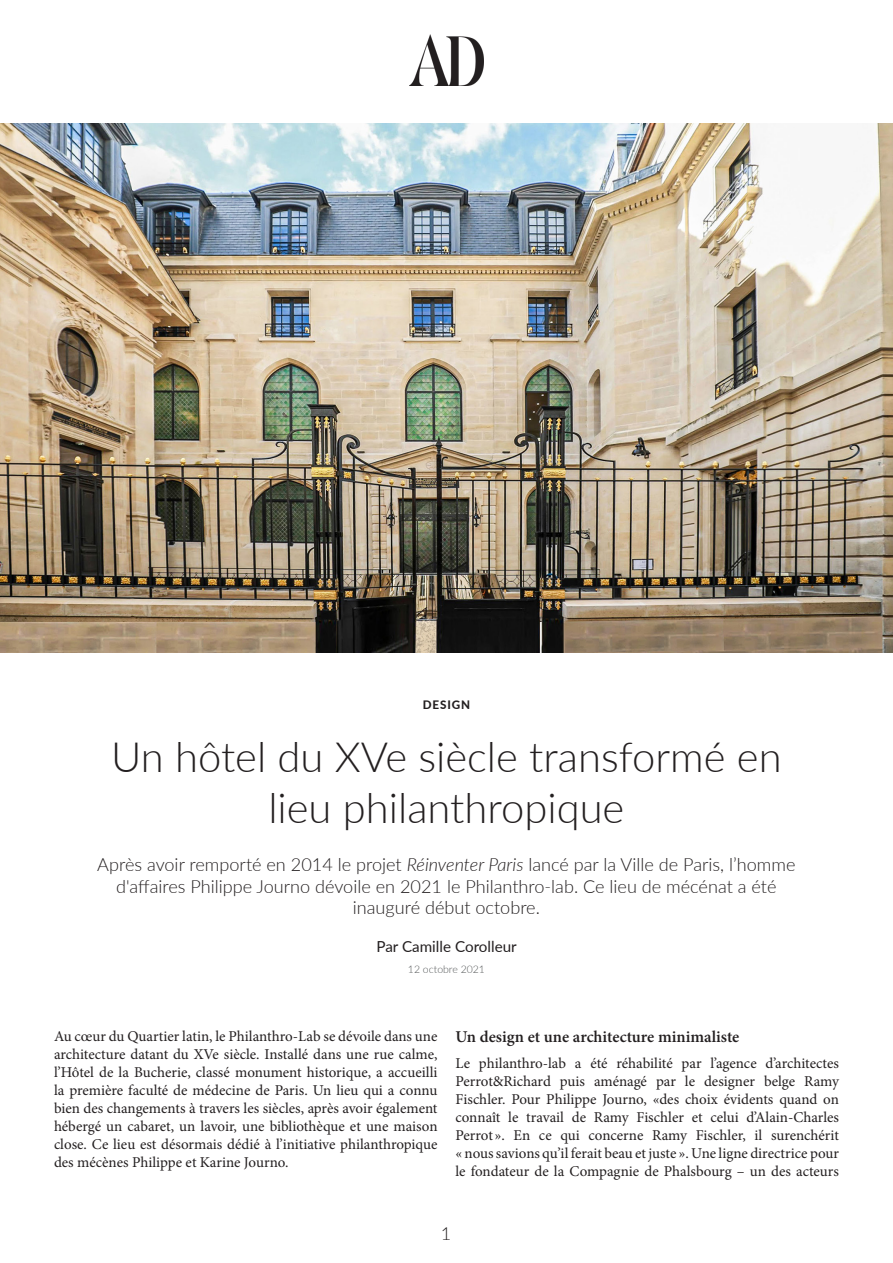
<style>
.page{position:relative;width:893px;height:1263px;background:#fff}
.page>*{position:absolute;margin:0;border:0;box-sizing:border-box;transform-origin:0 0}
.t1{font:300 41.7px/50.1px "Lato";color:#231f20;text-align:center}
.t2{font:300 18.15px/21.8px "Lato";color:#231f20;text-align:center}
.t3{font:300 18px "Lato";color:#231f20}
.t4{font:600 16.5px "Minion Pro";color:#231f20}
.t5{font:15.15px "Lato";color:#231f20}
.t6{font:15px/18px "Minion Pro";color:#231f20;text-align:justify}
.t7{font:800 11.7px "Lato";letter-spacing:.08em;color:#231f20}
.t8{font:300 10.5px "Lato";color:#545758}
.s1{font-style:italic}
</style>
<div class="page">
<img style="left:410px;top:34px;width:73px;height:51px">
<img style="left:0;top:123px;width:893px;height:530px">
<p class="t7" style="left:423px;top:696px;width:49px">DESIGN</p>
<p class="t1" style="left:111px;top:731px;width:672px">Un hôtel du XVe siècle transformé en lieu philanthropique</p>
<p class="t2" style="left:97px;top:853px;width:700px">Après avoir remporté en 2014 le projet <span class="s1">Réinventer Paris</span> lancé par la Ville de Paris, l’homme d'affaires Philippe Journo dévoile en 2021 le Philanthro-lab. Ce lieu de mécénat a été inauguré début octobre.</p>
<p class="t5" style="left:377px;top:935px;width:142px">Par Camille Corolleur</p>
<p class="t8" style="left:408px;top:962px;width:79px">12 octobre 2021</p>
<p class="t6" style="left:54px;top:1027px;width:385px">Au cœur du Quartier latin, le Philanthro-Lab se dévoile dans une architecture datant du XVe siècle. Installé dans une rue calme, l’Hôtel de la Bucherie, classé monument historique, a accueilli la première faculté de médecine de Paris. Un lieu qui a connu bien des changements à travers les siècles, après avoir également hébergé un cabaret, un lavoir, une bibliothèque et une maison close. Ce lieu est désormais dédié à l’initiative philanthropique des mécènes Philippe et Karine Journo.</p>
<p class="t4" style="left:455px;top:1025px;width:285px">Un design et une architecture minimaliste</p>
<p class="t6" style="left:455px;top:1055px;width:385px">Le philanthro-lab a été réhabilité par l’agence d’architectes Perrot&amp;Richard puis aménagé par le designer belge Ramy Fischler. Pour Philippe Journo, «des choix évidents quand on connaît le travail de Ramy Fischler et celui d’Alain-Charles Perrot ». En ce qui concerne Ramy Fischler, il surenchérit « nous savions qu’il ferait beau et juste ». Une ligne directrice pour le fondateur de la Compagnie de Phalsbourg – un des acteurs</p>
<p class="t3" style="left:441px;top:1220px;width:12px">1</p>
</div>
